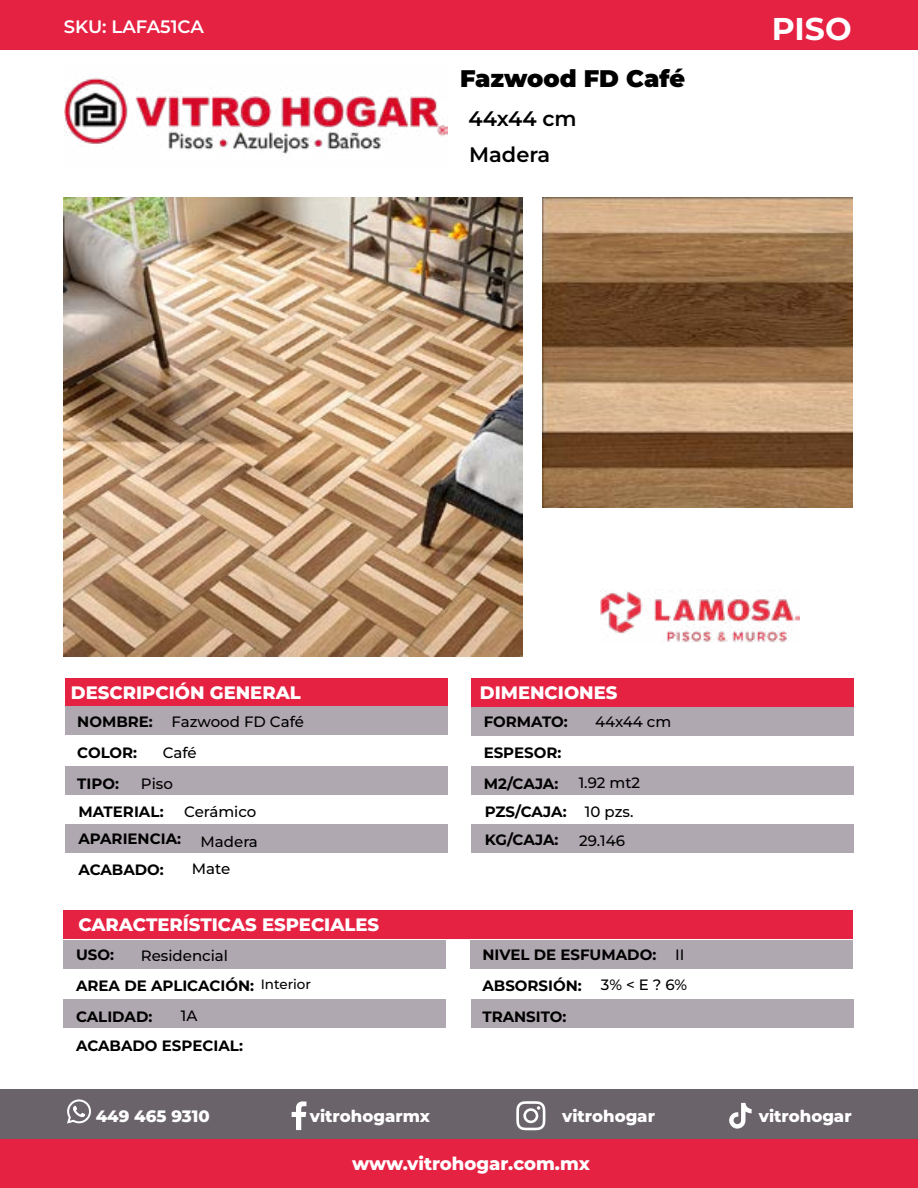
<style>
.page{position:relative;width:918px;height:1188px;background:#fff}
.page>*{position:absolute;margin:0;border:0;box-sizing:border-box;transform-origin:0 0}
.t1{font:700 31.5px "Montserrat";color:#fff}
.t2{font:900 24px "Montserrat";color:#000}
.t3{font:600 21px "Montserrat";color:#000}
.t4{font:800 18px "Montserrat";color:#fff}
.t5{font:600 18px "Montserrat";color:#fff}
.t6{font:800 16.5px "Montserrat";color:#fff}
.t7{font:700 15px "Montserrat";color:#000}
.t8{font:500 15px "Montserrat";color:#000}
.t9{font:500 13.5px "Montserrat";color:#000}
</style>
<div class="page">
<div style="left:65px;top:678px;width:382px;height:28px;background:#e62243"></div>
<div style="left:65px;top:707px;width:382px;height:28px;background:#b0a8b0"></div>
<div style="left:63px;top:940px;width:383px;height:28px;background:#b0a8b0"></div>
<div style="left:471px;top:707px;width:383px;height:28px;background:#b0a8b0"></div>
<div style="left:470px;top:940px;width:383px;height:28px;background:#b0a8b0"></div>
<div style="left:65px;top:824px;width:382px;height:28px;background:#b0a8b0"></div>
<div style="left:471px;top:824px;width:383px;height:29px;background:#b0a8b0"></div>
<div style="left:65px;top:766px;width:382px;height:29px;background:#b0a8b0"></div>
<div style="left:63px;top:1000px;width:383px;height:28px;background:#b0a8b0"></div>
<div style="left:471px;top:766px;width:383px;height:29px;background:#b0a8b0"></div>
<div style="left:471px;top:1000px;width:383px;height:28px;background:#b0a8b0"></div>
<div style="left:63px;top:910px;width:790px;height:28px;background:#e62243"></div>
<div style="left:471px;top:678px;width:383px;height:28px;background:#e62243"></div>
<div style="left:1px;top:1139px;width:917px;height:49px;background:#e62243"></div>
<div style="left:0;top:1089px;width:918px;height:49px;background:#6a636a"></div>
<div style="left:0;top:0;width:918px;height:49px;background:#e62243"></div>
<svg style="left:67px;top:1099px;width:24px;height:25px"></svg>
<svg style="left:292px;top:1101px;width:14px;height:29px"></svg>
<svg style="left:516px;top:1101px;width:29px;height:29px"></svg>
<svg style="left:729px;top:1103px;width:23px;height:26px"></svg>
<img style="left:64px;top:77px;width:383px;height:77px">
<img style="left:601px;top:591px;width:198px;height:52px">
<img style="left:542px;top:197px;width:311px;height:311px">
<img style="left:64px;top:197px;width:459px;height:459px">
<p class="t5" style="left:64px;top:15px;width:142px">SKU: LAFA51CA</p>
<p class="t1" style="left:772px;top:7px;width:81px">PISO</p>
<p class="t2" style="left:460px;top:63px;width:227px">Fazwood FD Café</p>
<p class="t3" style="left:469px;top:105px;width:110px">44x44 cm</p>
<p class="t3" style="left:469px;top:140px;width:82px">Madera</p>
<p class="t4" style="left:71px;top:681px;width:231px">DESCRIPCIÓN GENERAL</p>
<p class="t4" style="left:480px;top:681px;width:139px">DIMENCIONES</p>
<p class="t7" style="left:77px;top:712px;width:77px">NOMBRE:</p>
<p class="t8" style="left:172px;top:712px;width:134px">Fazwood FD Café</p>
<p class="t8" style="left:163px;top:743px;width:36px">Café</p>
<p class="t8" style="left:141px;top:773px;width:34px">Piso</p>
<p class="t8" style="left:184px;top:802px;width:74px">Cerámico</p>
<p class="t8" style="left:201px;top:832px;width:59px">Madera</p>
<p class="t7" style="left:484px;top:712px;width:86px">FORMATO:</p>
<p class="t7" style="left:77px;top:743px;width:61px">COLOR:</p>
<p class="t7" style="left:484px;top:743px;width:79px">ESPESOR:</p>
<p class="t7" style="left:484px;top:774px;width:76px">M2/CAJA:</p>
<p class="t7" style="left:77px;top:773px;width:43px">TIPO:</p>
<p class="t7" style="left:78px;top:801px;width:87px">MATERIAL:</p>
<p class="t7" style="left:485px;top:801px;width:83px">PZS/CAJA:</p>
<p class="t7" style="left:78px;top:829px;width:104px">APARIENCIA:</p>
<p class="t7" style="left:485px;top:829px;width:75px">KG/CAJA:</p>
<p class="t7" style="left:78px;top:860px;width:87px">ACABADO:</p>
<p class="t8" style="left:192px;top:859px;width:40px">Mate</p>
<p class="t8" style="left:595px;top:711px;width:78px">44x44 cm</p>
<p class="t8" style="left:579px;top:772px;width:63px">1.92 mt2</p>
<p class="t8" style="left:585px;top:801px;width:50px">10 pzs.</p>
<p class="t8" style="left:579px;top:831px;width:47px">29.146</p>
<p class="t4" style="left:78px;top:913px;width:302px">CARACTERÍSTICAS ESPECIALES</p>
<p class="t7" style="left:76px;top:945px;width:39px">USO:</p>
<p class="t7" style="left:482px;top:945px;width:175px">NIVEL DE ESFUMADO:</p>
<p class="t8" style="left:141px;top:946px;width:89px">Residencial</p>
<p class="t8" style="left:675px;top:945px;width:11px">II</p>
<p class="t8" style="left:601px;top:975px;width:88px">3% &lt; E ? 6%</p>
<p class="t7" style="left:76px;top:976px;width:180px">AREA DE APLICACIÓN:</p>
<p class="t7" style="left:482px;top:976px;width:101px">ABSORSIÓN:</p>
<p class="t9" style="left:261px;top:975px;width:52px">Interior</p>
<p class="t8" style="left:181px;top:1006px;width:18px">1A</p>
<p class="t7" style="left:76px;top:1007px;width:78px">CALIDAD:</p>
<p class="t7" style="left:76px;top:1035px;width:169px">ACABADO ESPECIAL:</p>
<p class="t7" style="left:482px;top:1007px;width:86px">TRANSITO:</p>
<p class="t6" style="left:96px;top:1105px;width:116px">449 465 9310</p>
<p class="t6" style="left:310px;top:1105px;width:122px">vitrohogarmx</p>
<p class="t6" style="left:562px;top:1105px;width:94px">vitrohogar</p>
<p class="t6" style="left:759px;top:1105px;width:94px">vitrohogar</p>
<p class="t4" style="left:352px;top:1152px;width:239px">www.vitrohogar.com.mx</p>
</div>
